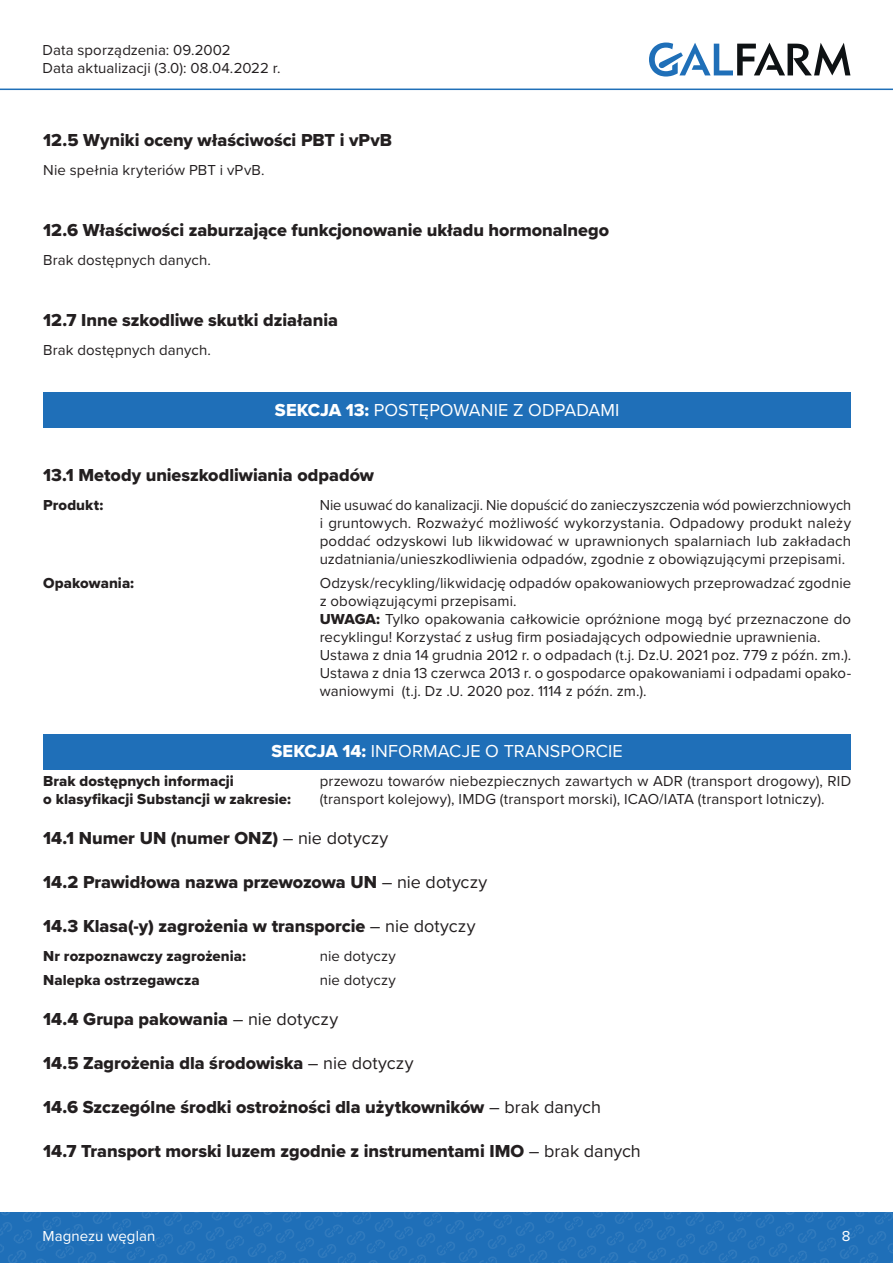
<style>
.page{position:relative;width:893px;height:1263px;background:#fff}
.page>*{position:absolute;margin:0;border:0;box-sizing:border-box;transform-origin:0 0}
.Punkty{font:18px "Proxima Nova Extrabld";color:#231f20}
.Sekcje{font:18px "Proxima Nova";letter-spacing:.005em;color:#fff}
.Dzielowy{font:15px/18px "Proxima Nova";letter-spacing:.005em;color:#231f20}
.Dzielowy_lewa{font:15px/18px "Proxima Nova Extrabld";letter-spacing:.005em;color:#231f20}
.t1{font:15px "Proxima Nova";letter-spacing:.005em;color:#fff}
.s1{font-family:"Proxima Nova Extrabld"}
.s2{font-family:"Proxima Nova"}
</style>
<div class="page">
<svg style="left:0;top:1212px;width:893px;height:51px;background:#2170b8"></svg>
<svg style="left:649px;top:43px;width:201px;height:34px"></svg>
<hr style="left:0;top:89px;width:893px;height:1px;background:#1f6fb8">
<div style="left:43px;top:393px;width:808px;height:35px;background:#1f6fb8"></div>
<div style="left:43px;top:735px;width:808px;height:35px;background:#1f6fb8"></div>
<p class="Dzielowy" style="left:43px;top:40px;width:239px">Data sporządzenia: 09.2002<br>Data aktualizacji (3.0): 08.04.2022 r.</p>
<p class="Punkty" style="left:43px;top:127px;width:350px">12.5 Wyniki oceny właściwości PBT i vPvB</p>
<p class="Dzielowy" style="left:43px;top:160px;width:223px">Nie spełnia kryteriów PBT i vPvB.</p>
<p class="Punkty" style="left:43px;top:216px;width:567px">12.6 Właściwości zaburzające funkcjonowanie układu hormonalnego</p>
<p class="Dzielowy" style="left:43px;top:250px;width:169px">Brak dostępnych danych.</p>
<p class="Punkty" style="left:43px;top:306px;width:296px">12.7 Inne szkodliwe skutki działania</p>
<p class="Dzielowy" style="left:43px;top:340px;width:169px">Brak dostępnych danych.</p>
<p class="Sekcje" style="left:275px;top:396px;width:346px"><span class="s1">SEKCJA 13:</span> POSTĘPOWANIE Z ODPADAMI</p>
<p class="Punkty" style="left:43px;top:461px;width:332px">13.1 Metody unieszkodliwiania odpadów</p>
<p class="Dzielowy_lewa" style="left:43px;top:495px;width:61px">Produkt:</p>
<p class="Dzielowy" style="left:320px;top:495px;width:533px;text-align:justify">Nie usuwać do kanalizacji. Nie dopuścić do zanieczyszczenia wód powierzchniowych i gruntowych. Rozważyć możliwość wykorzystania. Odpadowy produkt należy poddać odzyskowi lub likwidować w uprawnionych spalarniach lub zakładach uzdatniania/unieszkodliwienia odpadów, zgodnie z obowiązującymi przepisami.</p>
<p class="Dzielowy_lewa" style="left:43px;top:574px;width:92px">Opakowania:</p>
<p class="Dzielowy" style="left:320px;top:574px;width:533px">Odzysk/recykling/likwidację odpadów opakowaniowych przeprowadzać zgodnie z obowiązującymi przepisami.</p>
<p class="Dzielowy" style="left:320px;top:610px;width:533px"><span class="s1">UWAGA:</span> Tylko opakowania całkowicie opróżnione mogą być przeznaczone do recyklingu! Korzystać z usług firm posiadających odpowiednie uprawnienia.</p>
<p class="Dzielowy" style="left:320px;top:646px;width:533px">Ustawa z dnia 14 grudnia 2012 r. o odpadach (t.j. Dz.U. 2021 poz. 779 z późn. zm.).</p>
<p class="Dzielowy" style="left:320px;top:664px;width:533px">Ustawa z dnia 13 czerwca 2013 r. o gospodarce opakowaniami i odpadami opako&shy;waniowymi (t.j. Dz .U. 2020 poz. 1114 z późn. zm.).</p>
<p class="Sekcje" style="left:272px;top:738px;width:353px"><span class="s1">SEKCJA 14:</span> INFORMACJE O TRANSPORCIE</p>
<p class="Dzielowy_lewa" style="left:43px;top:772px;width:249px">Brak dostępnych informacji<br>o klasyfikacji Substancji w zakresie:</p>
<p class="Dzielowy" style="left:320px;top:771px;width:533px">przewozu towarów niebezpiecznych zawartych w ADR (transport drogowy), RID (transport kolejowy), IMDG (transport morski), ICAO/IATA (transport lotniczy).</p>
<p class="Punkty" style="left:43px;top:824px;width:347px">14.1 Numer UN (numer ONZ) <span class="s2">– nie dotyczy</span></p>
<p class="Punkty" style="left:43px;top:868px;width:445px">14.2 Prawidłowa nazwa przewozowa UN <span class="s2">– nie dotyczy</span></p>
<p class="Punkty" style="left:43px;top:912px;width:434px">14.3 Klasa(-y) zagrożenia w transporcie <span class="s2">– nie dotyczy</span></p>
<p class="Dzielowy_lewa" style="left:43px;top:946px;width:204px">Nr rozpoznawczy zagrożenia:</p>
<p class="Dzielowy" style="left:320px;top:946px;width:78px">nie dotyczy</p>
<p class="Dzielowy_lewa" style="left:43px;top:971px;width:158px">Nalepka ostrzegawcza</p>
<p class="Dzielowy" style="left:320px;top:971px;width:78px">nie dotyczy</p>
<p class="Punkty" style="left:43px;top:1006px;width:296px">14.4 Grupa pakowania <span class="s2">– nie dotyczy</span></p>
<p class="Punkty" style="left:43px;top:1050px;width:372px">14.5 Zagrożenia dla środowiska <span class="s2">– nie dotyczy</span></p>
<p class="Punkty" style="left:43px;top:1094px;width:559px">14.6 Szczególne środki ostrożności dla użytkowników <span class="s2">– brak danych</span></p>
<p class="Punkty" style="left:43px;top:1138px;width:599px">14.7 Transport morski luzem zgodnie z instrumentami IMO <span class="s2">– brak danych</span></p>
<p class="t1" style="left:43px;top:1224px;width:114px">Magnezu węglan</p>
<p class="t1" style="left:842px;top:1224px;width:10px">8</p>
</div>
